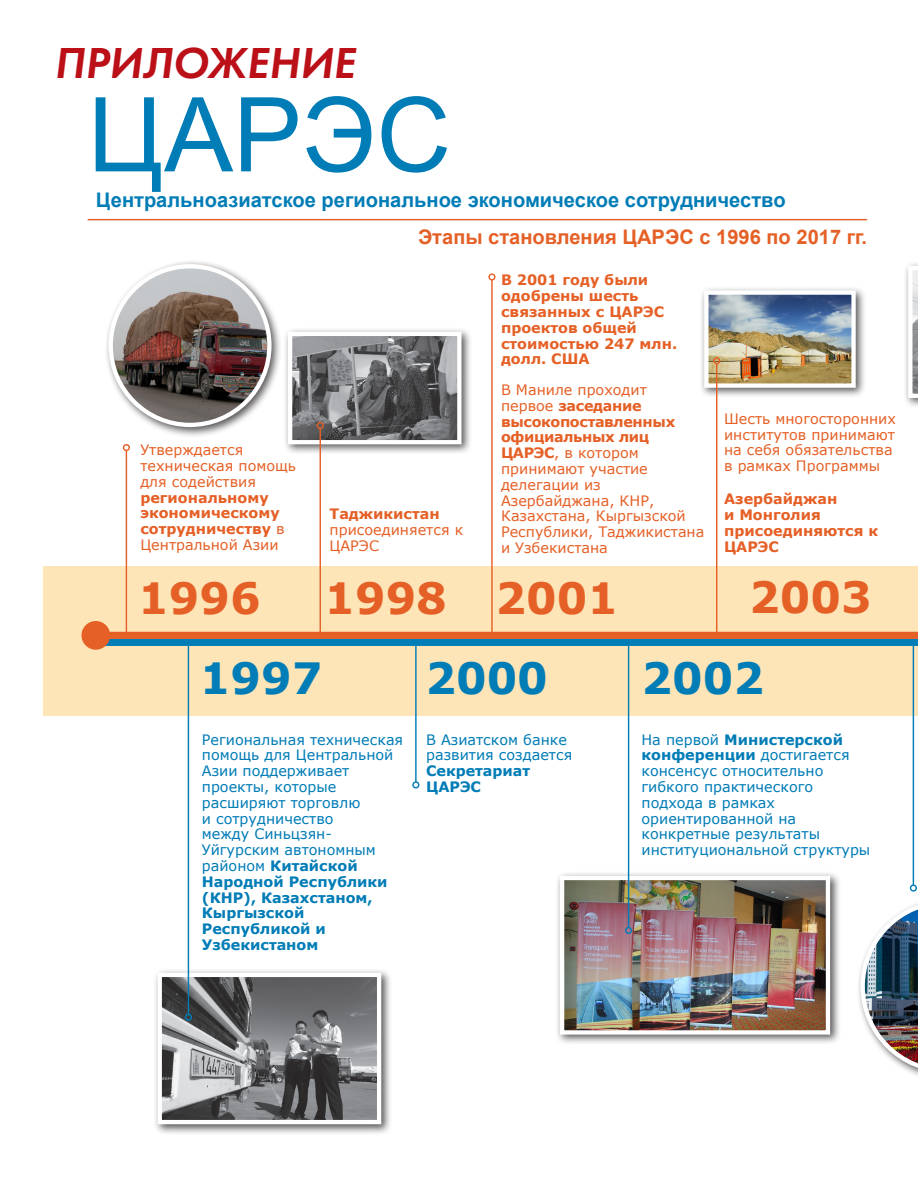
<style>
.page{position:relative;width:918px;height:1188px;background:#fff}
.page>*{position:absolute;margin:0;border:0;box-sizing:border-box;transform-origin:0 0}
.t1{font:103.35px "Arial";color:#007cb6}
.heading_copy_2{font:italic 600 45px "Futura PT";color:#bb1018}
.t2{font:700 43.05px "Verdana";color:#e56026}
.t3{font:700 43.05px "Verdana";color:#007cb6}
.t4{font:700 20.1px/36.8px "Arial";color:#007cb6}
.t5{font:14.4px/15.8px "Verdana";color:#007cb6}
.t6{font:14.4px/15.8px "Verdana";color:#e56026}
.t7{font:700 14.4px/15.8px "Verdana";color:#e56026}
.s1{color:#e56026}
.s2{font-weight:700}
</style>
<div class="page">
<div style="left:43px;top:566px;width:875px;height:150px;background:#fee5b8"></div>
<div style="left:283px;top:327px;width:189px;height:128px;background:#231f20;opacity:.75"></div>
<img style="left:293px;top:337px;width:164px;height:102px">
<div style="left:288px;top:332px;width:174px;height:112px;border:4px solid #fff"></div>
<div style="left:903px;top:261px;width:15px;height:148px;background:#231f20;opacity:.75"></div>
<svg style="left:908px;top:266px;width:10px;height:132px"></svg>
<img style="left:861px;top:904px;width:57px;height:169px">
<div style="left:104px;top:259px;width:178px;height:179px;background:#231f20;opacity:.75"></div>
<img style="left:111px;top:268px;width:158px;height:157px">
<div style="left:109px;top:264px;width:163px;height:163px;border:4px solid #fff;border-radius:50%"></div>
<div style="left:153px;top:968px;width:239px;height:167px;background:#231f20;opacity:.75"></div>
<img style="left:163px;top:978px;width:213px;height:141px">
<div style="left:158px;top:973px;width:223px;height:151px;border:4px solid #fff"></div>
<div style="left:555px;top:871px;width:286px;height:174px;background:#231f20;opacity:.75"></div>
<img style="left:565px;top:881px;width:260px;height:149px">
<div style="left:560px;top:876px;width:270px;height:159px;border:4px solid #fff"></div>
<div style="left:699px;top:286px;width:167px;height:113px;background:#231f20;opacity:.75"></div>
<img style="left:709px;top:295px;width:142px;height:88px">
<div style="left:704px;top:290px;width:152px;height:98px;border:4px solid #fff"></div>
<div style="left:104px;top:639px;width:814px;height:7px;background:#007cb6"></div>
<div style="left:96px;top:632px;width:822px;height:7px;background:#e56026"></div>
<div style="left:81px;top:621px;width:29px;height:29px;background:#e56026;border-radius:50%"></div>
<hr style="left:628px;top:642px;width:1px;height:286px;background:#007cb6">
<div style="left:625px;top:927px;width:7px;height:7px;border:1px solid #007cb6;border-radius:50%"></div>
<hr style="left:415px;top:641px;width:2px;height:141px;background:#007cb6">
<div style="left:412px;top:781px;width:7px;height:8px;border:1px solid #007cb6;border-radius:50%"></div>
<hr style="left:188px;top:643px;width:1px;height:371px;background:#007cb6">
<div style="left:185px;top:1014px;width:7px;height:7px;border:1px solid #007cb6;border-radius:50%"></div>
<hr style="left:913px;top:644px;width:1px;height:241px;background:#007cb6">
<div style="left:910px;top:884px;width:7px;height:8px;border:1px solid #007cb6;border-radius:50%"></div>
<hr style="left:126px;top:450px;width:1px;height:185px;background:#e56026">
<div style="left:123px;top:444px;width:7px;height:7px;border:1px solid #e56026;border-radius:50%"></div>
<hr style="left:320px;top:428px;width:1px;height:206px;background:#e56026">
<div style="left:317px;top:422px;width:7px;height:7px;border:1px solid #e56026;border-radius:50%"></div>
<hr style="left:491px;top:280px;width:2px;height:356px;background:#e56026">
<div style="left:488px;top:273px;width:8px;height:8px;border:1px solid #e56026;border-radius:50%"></div>
<hr style="left:716px;top:364px;width:1px;height:270px;background:#e56026">
<div style="left:713px;top:357px;width:7px;height:7px;border:1px solid #e56026;border-radius:50%"></div>
<hr style="left:88px;top:219px;width:779px;height:1px;background:#e56026">
<p class="heading_copy_2" style="left:54px;top:33px;width:303px">ПРИЛОЖЕНИЕ</p>
<p class="t1" style="left:88px;top:67px;width:365px">ЦАРЭС</p>
<p class="t4" style="left:418px;top:182px;width:451px;text-indent:-322px">Центральноазиатское региональное экономическое сотрудничество<br><span class="s1">Этапы становления ЦАРЭС с 1996 по 2017 гг.</span></p>
<p class="t6" style="left:140px;top:442px;width:157px">Утверждается техническая помощь для содействия <span class="s2">региональному экономическому сотрудничеству</span> в<br>Центральной Азии</p>
<p class="t2" style="left:138px;top:570px;width:124px">1996</p>
<p class="t6" style="left:330px;top:506px;width:135px"><span class="s2">Таджикистан </span>присоединяется к<br>ЦАРЭС</p>
<p class="t2" style="left:324px;top:570px;width:124px">1998</p>
<p class="t7" style="left:501px;top:272px;width:178px">В 2001 году были одобрены шесть связанных с ЦАРЭС проектов общей стоимостью 247 млн. долл. США</p>
<p class="t6" style="left:501px;top:382px;width:205px">В Маниле проходит<br>первое <span class="s2">заседание высокопоставленных официальных лиц<br>ЦАРЭС</span>, в котором принимают участие делегации из<br>Азербайджана, КНР,<br>Казахстана, Кыргызской<br>Республики, Таджикистана и Узбекистана</p>
<p class="t2" style="left:496px;top:570px;width:124px">2001</p>
<p class="t6" style="left:724px;top:411px;width:173px">Шесть многосторонних институтов принимают на себя обязательства в рамках Программы</p>
<p class="t7" style="left:724px;top:491px;width:155px">Азербайджан<br>и Монголия присоединяются к<br>ЦАРЭС</p>
<p class="t2" style="left:749px;top:569px;width:124px">2003</p>
<p class="t3" style="left:200px;top:651px;width:124px">1997</p>
<p class="t5" style="left:202px;top:732px;width:203px">Региональная техническая помощь для Центральной<br>Азии поддерживает проекты, которые расширяют торговлю<br>и сотрудничество<br>между Синьцзян-<br>Уйгурским автономным районом <span class="s2">Китайской<br>Народной Республики (КНР), Казахстаном,<br>Кыргызской<br>Республикой и<br>Узбекистаном</span></p>
<p class="t3" style="left:425px;top:651px;width:124px">2000</p>
<p class="t5" style="left:426px;top:732px;width:148px">В Азиатском банке развития создается<br><span class="s2">Секретариат<br>ЦАРЭС</span></p>
<p class="t3" style="left:642px;top:651px;width:124px">2002</p>
<p class="t5" style="left:642px;top:732px;width:230px">На первой <span class="s2">Министерской конференции</span> достигается консенсус относительно гибкого практического подхода в рамках ориентированной на конкретные результаты институциональной структуры</p>
</div>
